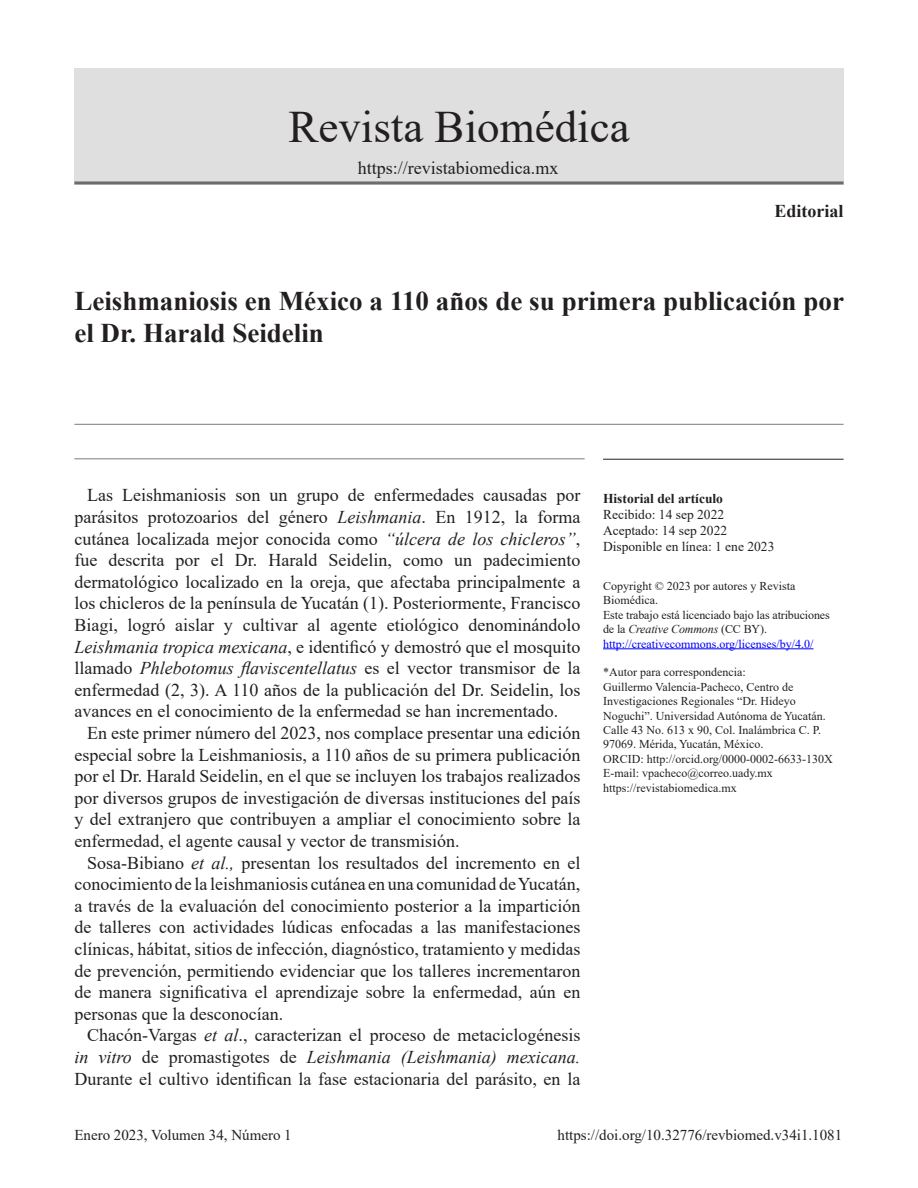
<style>
.page{position:relative;width:918px;height:1188px;background:#fff}
.page>*{position:absolute;margin:0;border:0;box-sizing:border-box;transform-origin:0 0}
.t1{font:45px "Times New Roman";color:#231f20}
.rb-pag1-Titulo1{font:700 27px/32.4px "Times New Roman";color:#231f20}
.t2{font:18px/21.6px "Times New Roman";color:#231f20;text-align:justify}
.t3{font:700 18px "Times New Roman";color:#231f20}
.rb-pie-primerapagina{font:15px "Times New Roman";color:#231f20}
.rb-historial-cuerpo{font:13.5px "Times New Roman";color:#231f20}
.rb-pag1-historial-ti{font:700 13.5px "Times New Roman";color:#231f20}
.rb-pag1-autor-corres{font:12px/14.4px "Times New Roman";color:#231f20}
.rb-pag1-licencia{font:12px/14.4px "Times New Roman";letter-spacing:-.01em;color:#231f20}
.rb-pag1-licencia-2{font:12px "Times New Roman";color:#00f}
.s1{font-style:italic}
</style>
<div class="page">
<div style="left:74px;top:68px;width:770px;height:116px;background:#dfdfdf"></div>
<hr style="left:74px;top:181px;width:770px;height:3px;background:#231f20">
<hr style="left:74px;top:424px;width:770px;height:1px;background:#231f20">
<hr style="left:74px;top:458px;width:511px;height:1px;background:#231f20">
<hr style="left:603px;top:459px;width:241px;height:1px;background:#231f20">
<hr style="left:603px;top:649px;width:210px;height:1px;background:#00f">
<h1 class="t1" style="left:288px;top:95px;width:343px">Revista Biomédica</h1>
<p class="t2" style="left:358px;top:157px;width:202px">https://revistabiomedica.mx</p>
<p class="t3" style="left:775px;top:198px;width:71px">Editorial</p>
<p class="rb-pag1-Titulo1" style="left:74px;top:284px;width:771px">Leishmaniosis en México a 110 años de su primera publicación por el Dr. Harald Seidelin</p>
<p class="t2" style="left:74px;top:484px;width:508px;text-indent:13px">Las Leishmaniosis son un grupo de enfermedades causadas por parásitos protozoarios del género <span class="s1">Leishmania</span>. En 1912, la forma cutánea localizada mejor conocida como <span class="s1">“úlcera de los chicleros”</span>, fue descrita por el Dr. Harald Seidelin, como un padecimiento dermatológico localizado en la oreja, que afectaba principalmente a los chicleros de la península de Yucatán (1). Posteriormente, Francisco Biagi, logró aislar y cultivar al agente etiológico denominándolo <span class="s1">Leishmania tropica mexicana</span>, e identificó y demostró que el mosquito llamado <span class="s1">Phlebotomus flaviscentellatus</span> es el vector transmisor de la enfermedad (2, 3). A 110 años de la publicación del Dr. Seidelin, los avances en el conocimiento de la enfermedad se han incrementado.</p>
<p class="t2" style="left:74px;top:722px;width:508px;text-indent:13px">En este primer número del 2023, nos complace presentar una edición especial sobre la Leishmaniosis, a 110 años de su primera publicación por el Dr. Harald Seidelin, en el que se incluyen los trabajos realizados por diversos grupos de investigación de diversas instituciones del país y del extranjero que contribuyen a ampliar el conocimiento sobre la enfermedad, el agente causal y vector de transmisión.</p>
<p class="t2" style="left:74px;top:851px;width:508px;text-indent:13px">Sosa-Bibiano <span class="s1">et al.,</span> presentan los resultados del incremento en el conocimiento de la leishmaniosis cutánea en una comunidad de Yucatán, a través de la evaluación del conocimiento posterior a la impartición de talleres con actividades lúdicas enfocadas a las manifestaciones clínicas, hábitat, sitios de infección, diagnóstico, tratamiento y medidas de prevención, permitiendo evidenciar que los talleres incrementaron de manera significativa el aprendizaje sobre la enfermedad, aún en personas que la desconocían.</p>
<p class="t2" style="left:74px;top:1024px;width:508px;text-indent:13px">Chacón-Vargas <span class="s1">et al</span>., caracterizan el proceso de metaciclogénesis <span class="s1">in vitro</span> de promastigotes de <span class="s1">Leishmania (Leishmania) mexicana.<br></span>Durante el cultivo identifican la fase estacionaria del parásito, en la</p>
<p class="rb-pag1-historial-ti" style="left:603px;top:488px;width:122px">Historial del artículo</p>
<p class="rb-historial-cuerpo" style="left:603px;top:505px;width:123px">Recibido: 14 sep 2022</p>
<p class="rb-historial-cuerpo" style="left:603px;top:521px;width:126px">Aceptado: 14 sep 2022</p>
<p class="rb-historial-cuerpo" style="left:603px;top:537px;width:173px">Disponible en línea: 1 ene 2023</p>
<p class="rb-pag1-licencia" style="left:603px;top:578px;width:194px">Copyright © 2023 por autores y Revista<br>Biomédica.</p>
<p class="rb-pag1-licencia" style="left:603px;top:607px;width:228px">Este trabajo está licenciado bajo las atribuciones de la <span class="s1">Creative Commons</span> (CC BY).</p>
<p class="rb-pag1-licencia-2" style="left:603px;top:635px;width:212px">http://creativecommons.org/licenses/by/4.0/</p>
<p class="rb-pag1-autor-corres" style="left:603px;top:665px;width:192px">*Autor para correspondencia:<br>Guillermo Valencia-Pacheco, Centro de</p>
<p class="rb-pag1-autor-corres" style="left:603px;top:694px;width:194px">Investigaciones Regionales “Dr. Hideyo</p>
<p class="rb-pag1-autor-corres" style="left:603px;top:708px;width:224px">Noguchi”. Universidad Autónoma de Yucatán.</p>
<p class="rb-pag1-autor-corres" style="left:603px;top:722px;width:219px">Calle 43 No. 613 x 90, Col. Inalámbrica C. P.</p>
<p class="rb-pag1-autor-corres" style="left:603px;top:737px;width:162px">97069. Mérida, Yucatán, México.</p>
<p class="rb-pag1-autor-corres" style="left:603px;top:751px;width:231px">ORCID: http://orcid.org/0000-0002-6633-130X</p>
<p class="rb-pag1-autor-corres" style="left:603px;top:766px;width:171px">E-mail: vpacheco@correo.uady.mx</p>
<p class="rb-pag1-autor-corres" style="left:603px;top:780px;width:135px">https://revistabiomedica.mx</p>
<p class="rb-pie-primerapagina" style="left:74px;top:1124px;width:219px">Enero 2023, Volumen 34, Número 1</p>
<p class="rb-pie-primerapagina" style="left:558px;top:1124px;width:286px">https://doi.org/10.32776/revbiomed.v34i1.1081</p>
</div>
